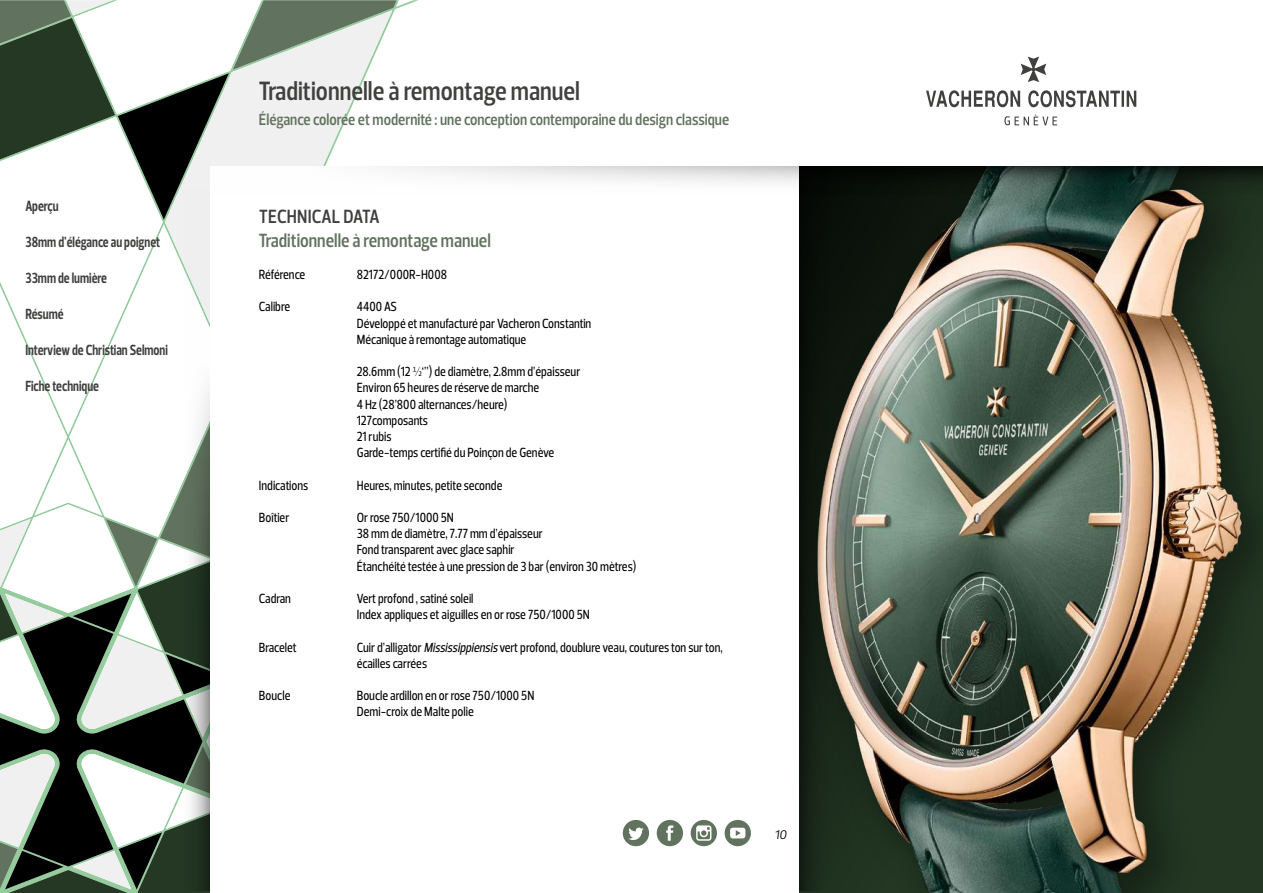
<style>
.page{position:relative;width:1263px;height:893px;background:#fff}
.page>*{position:absolute;margin:0;border:0;box-sizing:border-box;transform-origin:0 0}
.t1{font:600 27px "Prelo Condensed";color:#40403f}
.t2{font:600 19.5px "Prelo Condensed";color:#61735e}
.t3{font:600 19.5px "Prelo Condensed";color:#40403f}
.t4{font:600 16.5px "Prelo Condensed";color:#61735e}
.t5{font:700 15px "Prelo Condensed";color:#40403f;scale:.9 1}
.t6{font:500 13.5px/16.2px "Prelo Condensed";color:#000}
.t7{font:italic 12.75px "Prelo";color:#000}
.s1{font-style:italic}
</style>
<div class="page">
<svg style="left:0;top:737px;width:163px;height:9px"></svg>
<svg style="left:0;top:746px;width:210px;height:147px"></svg>
<svg style="left:0;top:286px;width:163px;height:451px"></svg>
<svg style="left:0;top:0;width:397px;height:220px"></svg>
<svg style="left:926px;top:57px;width:210px;height:68px"></svg>
<svg style="left:163px;top:190px;width:47px;height:701px"></svg>
<div style="left:210px;top:166px;width:1052px;height:727px;background:#fff"></div>
<svg style="left:385px;top:166px;width:414px;height:17px"></svg>
<svg style="left:623px;top:820px;width:26px;height:26px"></svg>
<svg style="left:657px;top:820px;width:26px;height:26px"></svg>
<svg style="left:725px;top:820px;width:26px;height:26px"></svg>
<svg style="left:691px;top:820px;width:26px;height:26px"></svg>
<img style="left:799px;top:214px;width:464px;height:679px">
<svg style="left:847px;top:166px;width:416px;height:48px;background:#233128"></svg>
<svg style="left:799px;top:166px;width:48px;height:725px;background:#292e24"></svg>
<p class="t5" style="left:26px;top:197px;width:38px">Aperçu</p>
<p class="t5" style="left:26px;top:233px;width:151px">38mm d’élégance au poignet</p>
<p class="t5" style="left:26px;top:269px;width:92px">33mm de lumière</p>
<p class="t5" style="left:26px;top:305px;width:44px">Résumé</p>
<p class="t5" style="left:26px;top:341px;width:160px">Interview de Christian Selmoni</p>
<p class="t5" style="left:26px;top:377px;width:83px">Fiche technique</p>
<h1 class="t1" style="left:259px;top:75px;width:323px">Traditionnelle à remontage manuel</h1>
<p class="t4" style="left:259px;top:110px;width:472px">Élégance colorée et modernité : une conception contemporaine du design classique</p>
<h2 class="t3" style="left:259px;top:205px;width:122px">TECHNICAL DATA</h2>
<h2 class="t2" style="left:259px;top:228px;width:233px">Traditionnelle à remontage manuel</h2>
<p class="t6" style="left:259px;top:266px;width:48px">Référence</p>
<p class="t6" style="left:357px;top:266px;width:92px">82172/000R-H008</p>
<p class="t6" style="left:259px;top:299px;width:33px">Calibre</p>
<p class="t6" style="left:357px;top:299px;width:236px">4400 AS<br>Développé et manufacturé par Vacheron Constantin<br>Mécanique à remontage automatique</p>
<p class="t6" style="left:357px;top:364px;width:225px">28.6mm (12 ½‘’’) de diamètre, 2.8mm d’épaisseur<br>Environ 65 heures de réserve de marche<br>4 Hz (28’800 alternances/heure)<br>127composants<br>21 rubis<br>Garde-temps certifié du Poinçon de Genève</p>
<p class="t6" style="left:259px;top:477px;width:51px">Indications</p>
<p class="t6" style="left:357px;top:477px;width:147px">Heures, minutes, petite seconde</p>
<p class="t6" style="left:259px;top:509px;width:32px">Boîtier</p>
<p class="t6" style="left:357px;top:509px;width:281px">Or rose 750/1000 5N<br>38 mm de diamètre, 7.77 mm d’épaisseur<br>Fond transparent avec glace saphir<br>Étanchéité testée à une pression de 3 bar (environ 30 mètres)</p>
<p class="t6" style="left:259px;top:590px;width:34px">Cadran</p>
<p class="t6" style="left:357px;top:590px;width:234px">Vert profond , satiné soleil<br>Index appliques et aiguilles en or rose 750/1000 5N</p>
<p class="t6" style="left:259px;top:639px;width:39px">Bracelet</p>
<p class="t6" style="left:357px;top:639px;width:367px">Cuir d’alligator <span class="s1">Mississippiensis</span>vert profond, doublure veau, coutures ton sur ton, écailles carrées</p>
<p class="t6" style="left:259px;top:688px;width:33px">Boucle</p>
<p class="t6" style="left:357px;top:688px;width:179px">Boucle ardillon en or rose 750/1000 5N<br>Demi-croix de Malte polie</p>
<p class="t7" style="left:774px;top:826px;width:14px">10</p>
</div>
